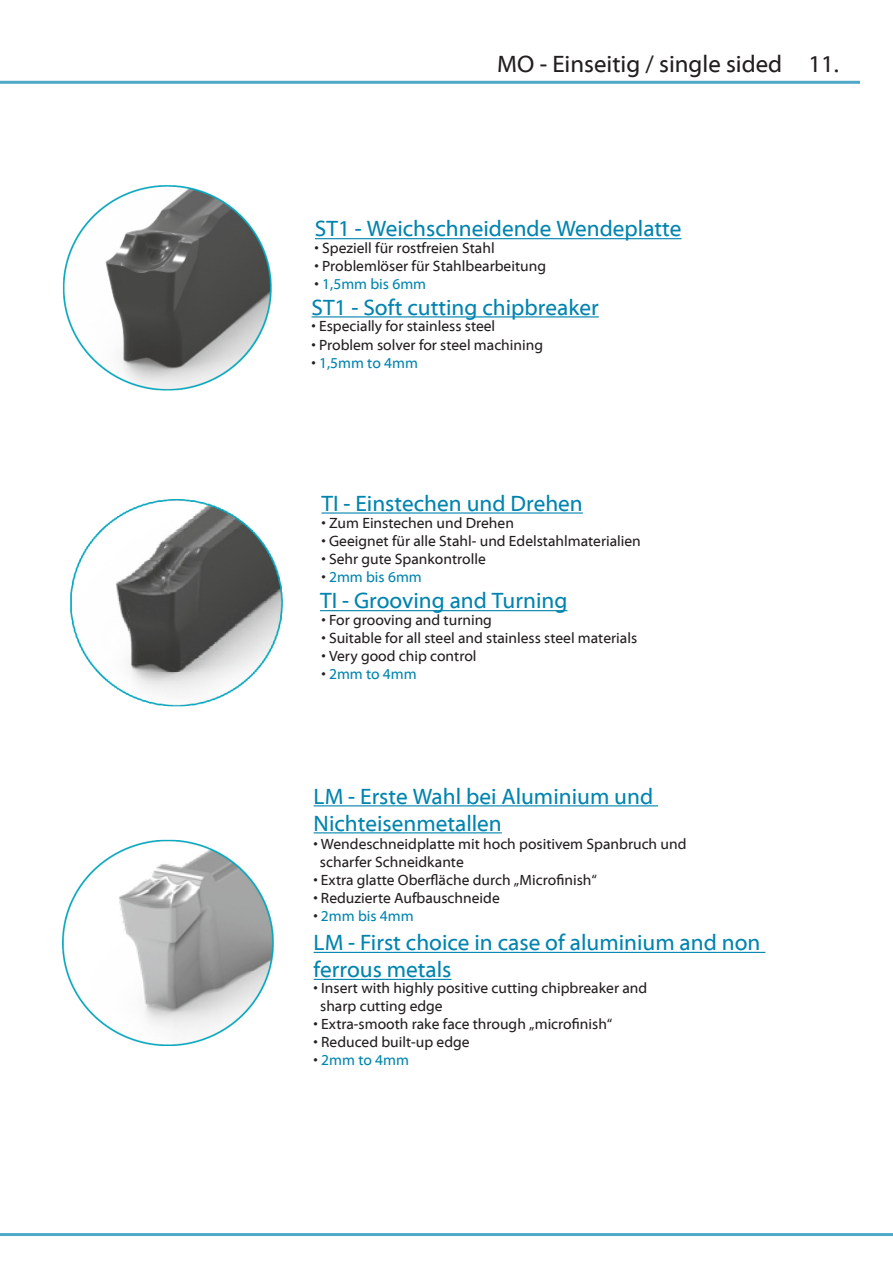
<style>
.page{position:relative;width:893px;height:1263px;background:#fff}
.page>*{position:absolute;margin:0;border:0;box-sizing:border-box;transform-origin:0 0}
.t1{font:24px "Myriad Web Pro";color:#231f20}
.t2{font:22.5px/27px "Myriad Web Pro";color:#0084af}
.t3{font:15px "Myriad Web Pro";color:#231f20}
.t4{font:15px "Myriad Web Pro";color:#0084af}
.s1{color:#231f20}
</style>
<div class="page">
<img style="left:62px;top:185px;width:210px;height:206px">
<hr style="left:315px;top:238px;width:366px;height:1px;background:#0084af">
<hr style="left:311px;top:316px;width:288px;height:1px;background:#0084af">
<hr style="left:321px;top:512px;width:262px;height:2px;background:#0084af">
<hr style="left:320px;top:610px;width:247px;height:1px;background:#0084af">
<img style="left:70px;top:499px;width:213px;height:208px">
<hr style="left:314px;top:805px;width:344px;height:1px;background:#0084af">
<hr style="left:314px;top:832px;width:188px;height:1px;background:#0084af">
<hr style="left:314px;top:952px;width:451px;height:1px;background:#0084af">
<hr style="left:314px;top:979px;width:138px;height:1px;background:#0084af">
<img style="left:62px;top:839px;width:212px;height:208px">
<hr style="left:0;top:81px;width:860px;height:3px;background:#0084af">
<hr style="left:0;top:1233px;width:893px;height:3px;background:#0084af">
<p class="t1" style="left:497px;top:51px;width:343px">MO - Einseitig / single sided 11.</p>
<p class="t2" style="left:315px;top:216px;width:368px">ST1 - Weichschneidende Wendeplatte</p>
<p class="t3" style="left:315px;top:240px;width:182px">• Speziell für rostfreien Stahl</p>
<p class="t3" style="left:315px;top:258px;width:233px">• Problemlöser für Stahlbearbeitung</p>
<p class="t4" style="left:315px;top:276px;width:113px"><span class="s1">•</span> 1,5mm bis 6mm</p>
<p class="t2" style="left:311px;top:294px;width:289px">ST1 - Soft cutting chipbreaker</p>
<p class="t3" style="left:311px;top:318px;width:185px">• Especially for stainless steel</p>
<p class="t3" style="left:311px;top:336px;width:233px">• Problem solver for steel machining</p>
<p class="t4" style="left:311px;top:354px;width:108px"><span class="s1">•</span> 1,5mm to 4mm</p>
<p class="t2" style="left:321px;top:490px;width:263px">TI - Einstechen und Drehen</p>
<p class="t3" style="left:321px;top:515px;width:194px">• Zum Einstechen und Drehen</p>
<p class="t3" style="left:321px;top:533px;width:321px">• Geeignet für alle Stahl- und Edelstahlmaterialien</p>
<p class="t3" style="left:321px;top:551px;width:166px">• Sehr gute Spankontrolle</p>
<p class="t4" style="left:321px;top:569px;width:102px"><span class="s1">•</span> 2mm bis 6mm</p>
<p class="t2" style="left:320px;top:588px;width:249px">TI - Grooving and Turning</p>
<p class="t3" style="left:321px;top:612px;width:172px">• For grooving and turning</p>
<p class="t3" style="left:321px;top:630px;width:317px">• Suitable for all steel and stainless steel materials</p>
<p class="t3" style="left:321px;top:648px;width:157px">• Very good chip control</p>
<p class="t4" style="left:321px;top:666px;width:97px"><span class="s1">•</span> 2mm to 4mm</p>
<p class="t2" style="left:314px;top:783px;width:341px">LM - Erste Wahl bei Aluminium und</p>
<p class="t2" style="left:314px;top:810px;width:190px">Nichteisenmetallen</p>
<p class="t3" style="left:313px;top:835px;width:375px">• Wendeschneidplatte mit hoch positivem Spanbruch und</p>
<p class="t3" style="left:320px;top:853px;width:145px">scharfer Schneidkante</p>
<p class="t3" style="left:313px;top:871px;width:285px">• Extra glatte Oberfläche durch „Microfinish“</p>
<p class="t3" style="left:313px;top:889px;width:188px">• Reduzierte Aufbauschneide</p>
<p class="t4" style="left:313px;top:907px;width:102px"><span class="s1">•</span> 2mm bis 4mm</p>
<p class="t2" style="left:314px;top:929px;width:448px">LM - First choice in case of aluminium and non ferrous metals</p>
<p class="t3" style="left:314px;top:980px;width:335px">• Insert with highly positive cutting chipbreaker and</p>
<p class="t3" style="left:320px;top:998px;width:124px">sharp cutting edge</p>
<p class="t3" style="left:314px;top:1016px;width:300px">• Extra-smooth rake face through „microfinish“</p>
<p class="t3" style="left:314px;top:1034px;width:158px">• Reduced built-up edge</p>
<p class="t4" style="left:314px;top:1052px;width:97px"><span class="s1">•</span> 2mm to 4mm</p>
</div>
